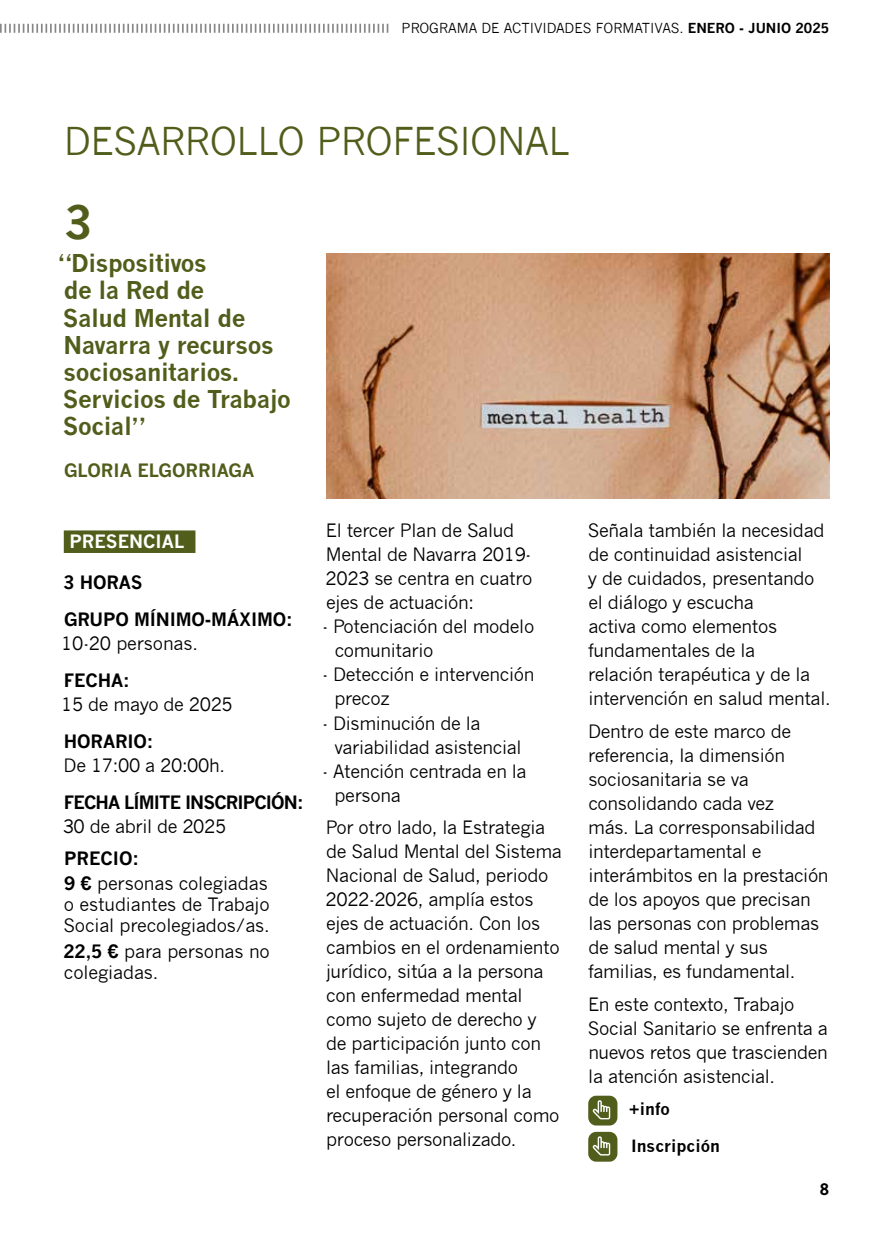
<style>
.page{position:relative;width:893px;height:1234px;background:#fff}
.page>*{position:absolute;margin:0;border:0;box-sizing:border-box;transform-origin:0 0}
.t1{font:700 45px "News Gothic";color:#515d1b}
.t2{font:37.5px "News Gothic";letter-spacing:-.015em;color:#515d1b}
.t3{font:700 24px/27px "News Gothic";letter-spacing:-.02em;color:#515d1b}
.t4{font:18px/24px "News Gothic";letter-spacing:-.02em;color:#000}
.t5{font:700 18px/36.8px "News Gothic";letter-spacing:-.01em;color:#000}
.t6{font:700 18px "News Gothic";letter-spacing:-.05em;color:#000}
.t7{font:700 18px "News Gothic";color:#515d1b}
.t8{font:700 18px "News Gothic";color:#fff}
.t9{font:700 16.5px "News Gothic";color:#000}
.t10{font:700 15px "News Gothic Std";color:#000}
.t11{font:13.5px "News Gothic";color:#000}
.s1{font-weight:700}
</style>
<div class="page">
<svg style="left:0;top:24px;width:388px;height:9px"></svg>
<div style="left:64px;top:530px;width:131px;height:23px;background:#515d1b"></div>
<img style="left:326px;top:253px;width:503px;height:245px">
<svg style="left:588px;top:1095px;width:29px;height:30px"></svg>
<svg style="left:588px;top:1131px;width:29px;height:30px"></svg>
<p class="t11" style="left:402px;top:21px;width:429px">PROGRAMA DE ACTIVIDADES FORMATIVAS. <span class="s1">ENERO - JUNIO 2025</span></p>
<h2 class="t2" style="left:64px;top:120px;width:508px">DESARROLLO PROFESIONAL</h2>
<h1 class="t1" style="left:64px;top:195px;width:30px">3</h1>
<h3 class="t3" style="left:58px;top:250px;width:234px">“Dispositivos<br>de la Red de<br>Salud Mental de<br>Navarra y recursos sociosanitarios.<br>Servicios de Trabajo<br>Social”</h3>
<p class="t7" style="left:64px;top:460px;width:192px">GLORIA ELGORRIAGA</p>
<p class="t8" style="left:69px;top:530px;width:116px">PRESENCIAL</p>
<p class="t5" style="left:63px;top:564px;width:231px">3 HORAS<br>GRUPO MÍNIMO-MÁXIMO:</p>
<p class="t4" style="left:61px;top:631px;width:138px">10-20 personas.</p>
<p class="t5" style="left:64px;top:661px;width:67px">FECHA:</p>
<p class="t4" style="left:61px;top:692px;width:173px">15 de mayo de 2025</p>
<p class="t5" style="left:64px;top:722px;width:91px">HORARIO:</p>
<p class="t4" style="left:64px;top:753px;width:163px">De 17:00 a 20:00h.</p>
<p class="t6" style="left:64px;top:790px;width:241px">FECHA LÍMITE INSCRIPCIÓN:</p>
<p class="t4" style="left:63px;top:813px;width:165px">30 de abril de 2025</p>
<p class="t4" style="left:64px;top:845px;width:205px;line-height:25.2px"><span class="s1">PRECIO:<br>9 €</span> personas colegiadas</p>
<p class="t4" style="left:63px;top:894px;width:208px;line-height:21px">o estudiantes de Trabajo<br>Social precolegiados/as.</p>
<p class="t4" style="left:64px;top:940px;width:208px;line-height:21px"><span class="s1">22,5 €</span> para personas no colegiadas.</p>
<p class="t4" style="left:326px;top:519px;width:209px">El tercer Plan de Salud<br>Mental de Navarra 2019-<br>2023 se centra en cuatro ejes de actuación:</p>
<p class="t4" style="left:335px;top:615px;width:201px;text-indent:-12px">- Potenciación del modelo comunitario</p>
<p class="t4" style="left:335px;top:663px;width:201px;text-indent:-12px">- Detección e intervención precoz</p>
<p class="t4" style="left:334px;top:710px;width:189px;text-indent:-12px">- Disminución de la variabilidad asistencial</p>
<p class="t4" style="left:335px;top:758px;width:194px;text-indent:-12px">- Atención centrada en la persona</p>
<p class="t4" style="left:326px;top:815px;width:238px">Por otro lado, la Estrategia de Salud Mental del Sistema<br>Nacional de Salud, periodo<br>2022-2026, amplía estos ejes de actuación. Con los cambios en el ordenamiento jurídico, sitúa a la persona con enfermedad mental como sujeto de derecho y<br>de participación junto con las familias, integrando<br>el enfoque de género y la recuperación personal como proceso personalizado.</p>
<p class="t4" style="left:588px;top:518px;width:244px">Señala también la necesidad de continuidad asistencial<br>y de cuidados, presentando el diálogo y escucha<br>activa como elementos fundamentales de la<br>relación terapéutica y de la intervención en salud mental.</p>
<p class="t4" style="left:588px;top:719px;width:242px">Dentro de este marco de referencia, la dimensión sociosanitaria se va consolidando cada vez<br>más. La corresponsabilidad interdepartamental e interámbitos en la prestación de los apoyos que precisan las personas con problemas de salud mental y sus familias, es fundamental.</p>
<p class="t4" style="left:588px;top:991px;width:242px">En este contexto, Trabajo<br>Social Sanitario se enfrenta a nuevos retos que trascienden la atención asistencial.</p>
<p class="t9" style="left:629px;top:1098px;width:42px">+info</p>
<p class="t9" style="left:631px;top:1135px;width:90px">Inscripción</p>
<p class="t10" style="left:820px;top:1178px;width:11px">8</p>
</div>
